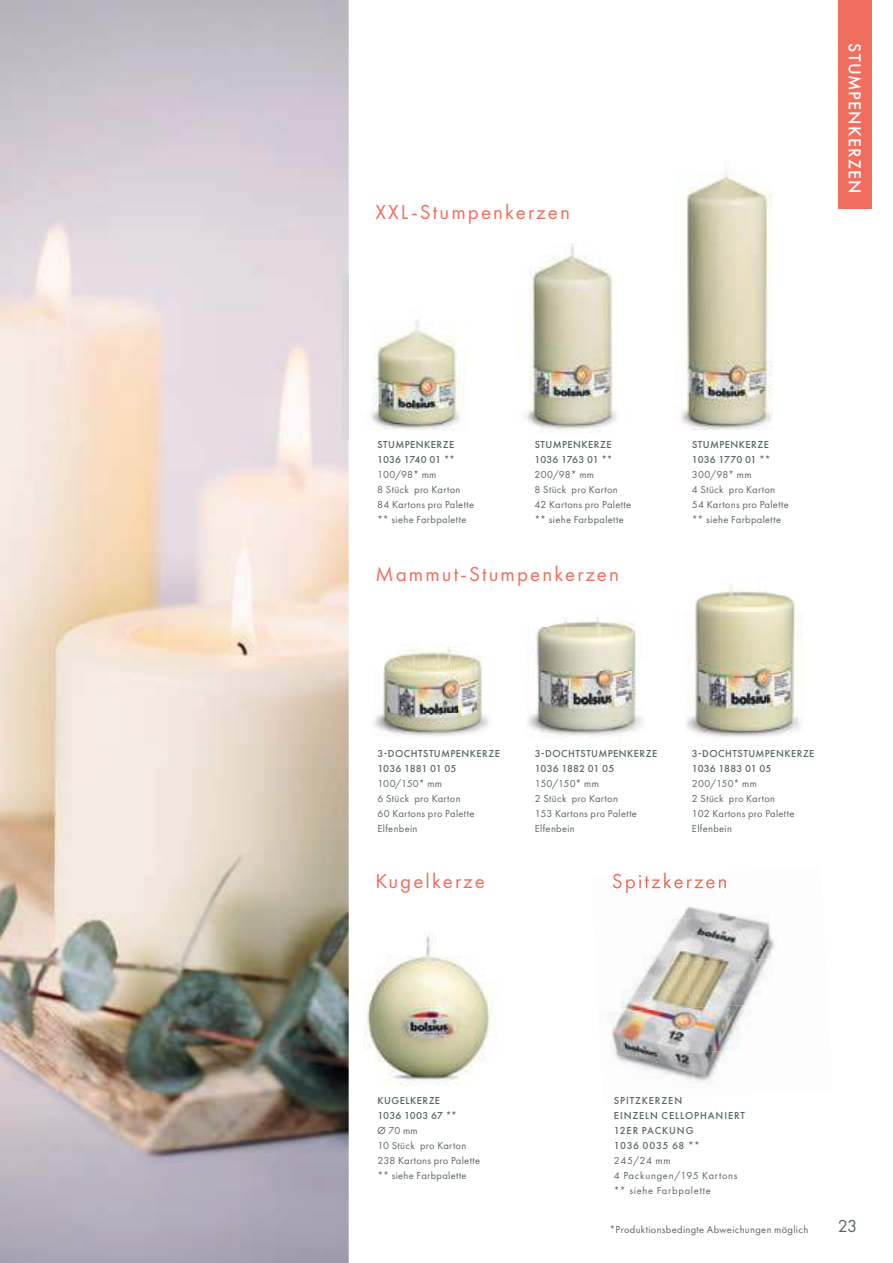
<style>
.page{position:relative;width:893px;height:1263px;background:#fff}
.page>*{position:absolute;margin:0;border:0;box-sizing:border-box;transform-origin:0 0}
.t1{font:21px "Futura PT";letter-spacing:.1em;color:#f16d5e}
.t2{font:500 18px "Futura PT";letter-spacing:.065em;color:#fff}
.t3{font:18px "Futura PT";color:#586662}
.t4{font:10.5px/15px "Futura PT";letter-spacing:.03em;color:#586662}
.t5{font:500 10.5px/15px "Futura PT";letter-spacing:.045em;color:#586662}
.t6{font:500 10.5px/15px "Futura PT";letter-spacing:.085em;color:#586662}
.t7{font:10.5px/15px "Futura PT";letter-spacing:.07em;color:#586662}
</style>
<div class="page">
<img style="left:0;top:0;width:349px;height:1263px">
<img style="left:342px;top:275px;width:123px;height:165px">
<img style="left:681px;top:173px;width:92px;height:256px">
<img style="left:525px;top:243px;width:92px;height:190px">
<img style="left:374px;top:647px;width:115px;height:90px">
<img style="left:527px;top:616px;width:115px;height:121px">
<img style="left:686px;top:586px;width:116px;height:151px">
<img style="left:365px;top:932px;width:131px;height:154px">
<div style="left:839px;top:0;width:33px;height:208px;background:#f16d5e"></div>
<img style="left:684px;top:907px;width:41px;height:11px">
<img style="left:651px;top:918px;width:34px;height:45px">
<img style="left:685px;top:914px;width:90px;height:49px">
<img style="left:621px;top:963px;width:67px;height:45px">
<img style="left:688px;top:958px;width:87px;height:50px">
<img style="left:599px;top:1008px;width:91px;height:44px">
<img style="left:690px;top:1003px;width:85px;height:49px">
<img style="left:614px;top:1052px;width:78px;height:28px">
<img style="left:692px;top:1048px;width:83px;height:35px">
<img style="left:613px;top:874px;width:113px;height:19px">
<h1 class="t1" style="left:375px;top:199px;width:196px">XXL-Stumpenkerzen</h1>
<h2 class="t2" style="left:866px;top:43px;width:152px;rotate:90deg">STUMPENKERZEN</h2>
<p class="t5" style="left:377px;top:437px;width:79px">STUMPENKERZE<br>1036 1740 01 **</p>
<p class="t4" style="left:377px;top:467px;width:98px">100/98* mm<br>8 Stück pro Karton<br>84 Kartons pro Palette ** siehe Farbpalette</p>
<p class="t5" style="left:535px;top:437px;width:79px">STUMPENKERZE<br>1036 1763 01 **</p>
<p class="t4" style="left:535px;top:467px;width:98px">200/98* mm<br>8 Stück pro Karton<br>42 Kartons pro Palette ** siehe Farbpalette</p>
<h1 class="t1" style="left:375px;top:561px;width:245px">Mammut-Stumpenkerzen</h1>
<p class="t5" style="left:692px;top:437px;width:80px">STUMPENKERZE<br>1036 1770 01 **</p>
<p class="t4" style="left:692px;top:467px;width:98px">300/98* mm<br>4 Stück pro Karton<br>54 Kartons pro Palette ** siehe Farbpalette</p>
<p class="t5" style="left:377px;top:746px;width:124px">3-DOCHTSTUMPENKERZE<br>1036 1881 01 05</p>
<p class="t4" style="left:377px;top:776px;width:98px">100/150* mm<br>6 Stück pro Karton<br>60 Kartons pro Palette<br>Elfenbein</p>
<h1 class="t1" style="left:375px;top:869px;width:111px">Kugelkerze</h1>
<p class="t5" style="left:535px;top:746px;width:124px">3-DOCHTSTUMPENKERZE<br>1036 1882 01 05</p>
<p class="t4" style="left:535px;top:776px;width:104px">150/150* mm<br>2 Stück pro Karton<br>153 Kartons pro Palette<br>Elfenbein</p>
<p class="t5" style="left:692px;top:746px;width:124px">3-DOCHTSTUMPENKERZE<br>1036 1883 01 05</p>
<p class="t4" style="left:692px;top:776px;width:104px">200/150* mm<br>2 Stück pro Karton<br>102 Kartons pro Palette<br>Elfenbein</p>
<p class="t5" style="left:377px;top:1093px;width:81px">KUGELKERZE<br>1036 1003 67 **</p>
<p class="t4" style="left:377px;top:1123px;width:104px">Ø 70 mm<br>10 Stück pro Karton<br>238 Kartons pro Palette ** siehe Farbpalette</p>
<p class="t6" style="left:614px;top:1093px;width:133px">SPITZKERZEN<br>EINZELN CELLOPHANIERT<br>12ER PACKUNG<br>1036 0035 68 **</p>
<p class="t7" style="left:614px;top:1153px;width:125px">245/24 mm<br>4 Packungen/195 Kartons ** siehe Farbpalette</p>
<p class="t4" style="left:610px;top:1222px;width:200px">*Produktionsbedingte Abweichungen möglich</p>
<h2 class="t3" style="left:838px;top:1215px;width:21px">23</h2>
</div>
